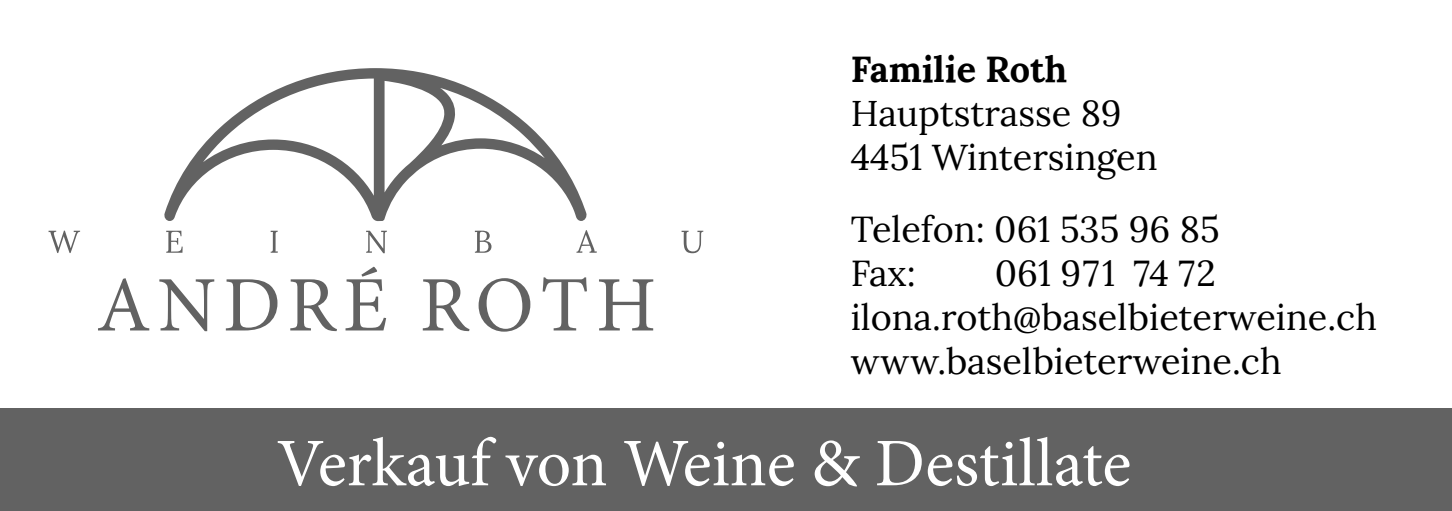
<style>
.page{position:relative;width:1452px;height:511px;background:#fff}
.page>*{position:absolute;margin:0;border:0;box-sizing:border-box;transform-origin:0 0}
.t1{font:68px "Minion Pro";color:#fff}
.t2{font:36px "Lora";color:#000}
.t3{font:700 36px "Lora";color:#000}
.t4{font:36px "Lora";letter-spacing:.02em;color:#000}
</style>
<div class="page">
<svg style="left:164px;top:68px;width:423px;height:153px"></svg>
<svg style="left:49px;top:230px;width:654px;height:23px"></svg>
<svg style="left:98px;top:266px;width:555px;height:65px"></svg>
<div style="left:0;top:408px;width:1451px;height:102px;background:#626262"></div>
<p class="t3" style="left:850px;top:38px;width:218px">Familie Roth</p>
<p class="t2" style="left:850px;top:85px;width:272px">Hauptstrasse 89</p>
<p class="t2" style="left:850px;top:129px;width:308px">4451 Wintersingen</p>
<p class="t2" style="left:850px;top:201px;width:370px">Telefon: 061 535 96 85</p>
<p class="t2" style="left:850px;top:245px;width:66px">Fax:</p>
<p class="t4" style="left:994px;top:245px;width:222px">061 971 74 72</p>
<p class="t2" style="left:850px;top:289px;width:527px">ilona.roth@baselbieterweine.ch</p>
<p class="t2" style="left:850px;top:333px;width:432px">www.baselbieterweine.ch</p>
<p class="t1" style="left:276px;top:417px;width:856px">Verkauf von Weine &amp; Destillate</p>
</div>
